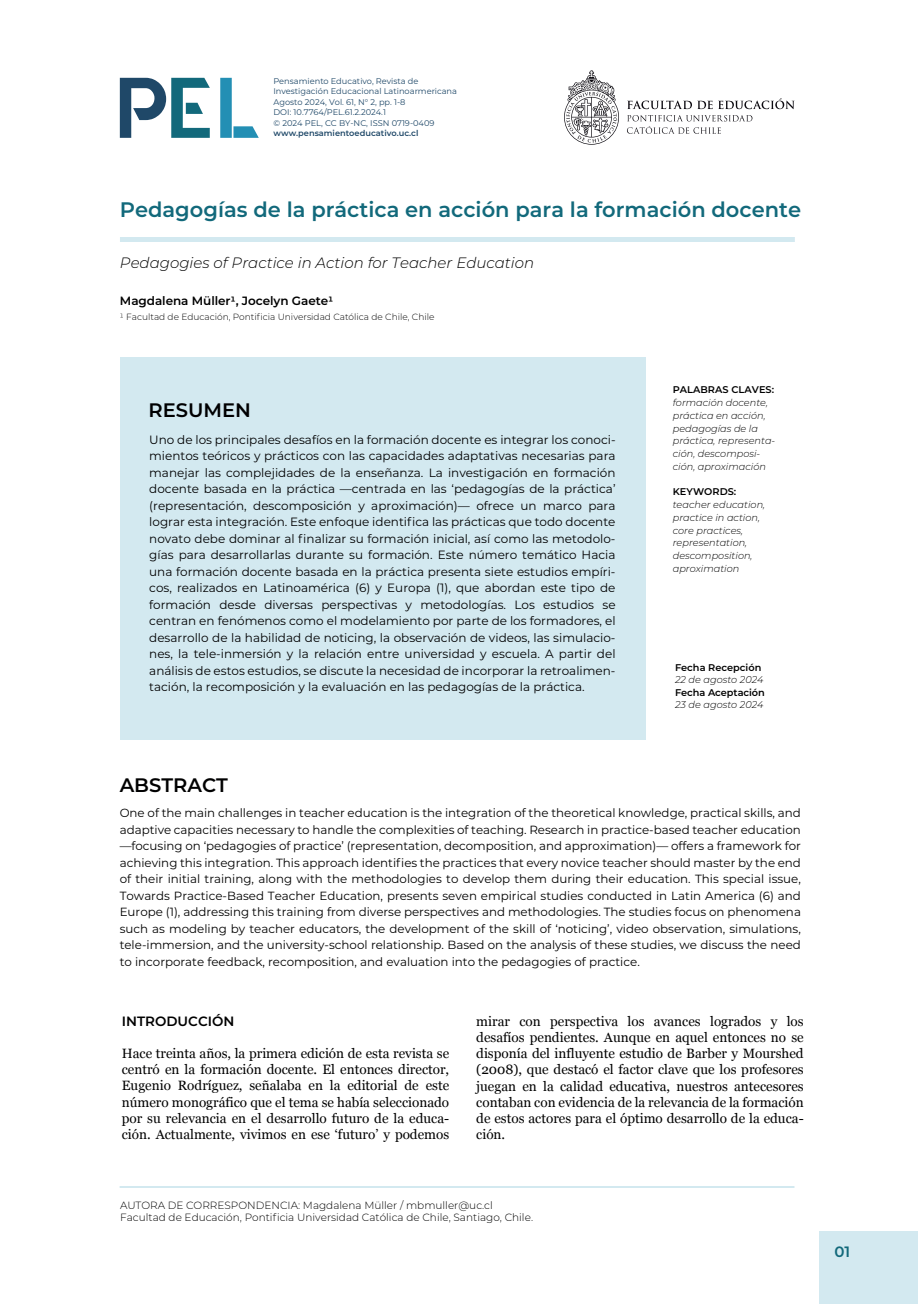
<style>
.page{position:relative;width:918px;height:1304px;background:#fff}
.page>*{position:absolute;margin:0;border:0;box-sizing:border-box;transform-origin:0 0}
.t1{font:600 21px "Montserrat";color:#12697b}
.t2{font:600 19.5px "Montserrat";color:#000001}
.t3{font:italic 300 15px "Montserrat";color:#000001}
.t4{font:600 15px "Montserrat";color:#12697b}
.t5{font:13.5px/16.2px "Georgia";color:#000001;text-align:justify}
.t6{font:600 13.5px "Montserrat";color:#000001}
.t7{font:12px/16.5px "Montserrat";color:#000001;text-align:justify}
.t8{font:600 12px "Montserrat";letter-spacing:-.005em;color:#000001}
.t9{font:11.85px/16.5px "Montserrat";color:#000001;text-align:justify}
.t10{font:300 10.5px/12px "Montserrat";color:#000001}
.t11{font:italic 300 9.75px/12.8px "Montserrat";color:#000001}
.t12{font:600 9.75px "Montserrat";color:#000001}
.t13{font:300 9px "Montserrat";color:#000001}
.t14{font:8.25px/10.5px "Montserrat";color:#1f4868}
.t15{font:600 8.25px "Montserrat";color:#1f4868}
</style>
<div class="page">
<div style="left:819px;top:1232px;width:99px;height:72px;background:#d3e9f0"></div>
<div style="left:120px;top:357px;width:525px;height:382px;background:#d3e9f0"></div>
<hr style="left:120px;top:238px;width:675px;height:4px;background:#d3e9f0">
<svg style="left:120px;top:78px;width:90px;height:60px"></svg>
<svg style="left:220px;top:78px;width:39px;height:60px"></svg>
<svg style="left:564px;top:70px;width:55px;height:75px"></svg>
<svg style="left:627px;top:98px;width:168px;height:11px"></svg>
<svg style="left:627px;top:115px;width:125px;height:19px"></svg>
<hr style="left:120px;top:1186px;width:675px;height:2px;background:#238fb4">
<p class="t14" style="left:274px;top:75px;width:185px">Pensamiento Educativo, Revista de Investigación Educacional Latinoarmericana Agosto 2024, Vol. 61, N° 2, pp. 1-8<br>DOI: 10.7764/PEL.61.2.2024.1<br>© 2024 PEL, CC BY-NC, ISSN 0719-0409</p>
<p class="t15" style="left:274px;top:127px;width:146px">www.pensamientoeducativo.uc.cl</p>
<h1 class="t1" style="left:120px;top:195px;width:683px">Pedagogías de la práctica en acción para la formación docente</h1>
<p class="t3" style="left:120px;top:253px;width:416px">Pedagogies of Practice in Action for Teacher Education</p>
<p class="t8" style="left:120px;top:293px;width:215px">Magdalena Müller1, Jocelyn Gaete1</p>
<p class="t13" style="left:120px;top:310px;width:316px">1 Facultad de Educación, Pontificia Universidad Católica de Chile, Chile</p>
<h2 class="t2" style="left:149px;top:396px;width:104px">RESUMEN</h2>
<p class="t7" style="left:149px;top:431px;width:468px">Uno de los principales desafíos en la formación docente es integrar los conoci&shy;mientos teóricos y prácticos con las capacidades adaptativas necesarias para manejar las complejidades de la enseñanza. La investigación en formación docente basada en la práctica —centrada en las ‘pedagogías de la práctica’ (representación, descomposición y aproximación)— ofrece un marco para lograr esta integración. Este enfoque identifica las prácticas que todo docente novato debe dominar al finalizar su formación inicial, así como las metodolo&shy;gías para desarrollarlas durante su formación. Este número temático Hacia una formación docente basada en la práctica presenta siete estudios empíri&shy;cos, realizados en Latinoamérica (6) y Europa (1), que abordan este tipo de formación desde diversas perspectivas y metodologías. Los estudios se centran en fenómenos como el modelamiento por parte de los formadores, el desarrollo de la habilidad de noticing, la observación de videos, las simulacio&shy;nes, la tele-inmersión y la relación entre universidad y escuela. A partir del análisis de estos estudios, se discute la necesidad de incorporar la retroalimen&shy;tación, la recomposición y la evaluación en las pedagogías de la práctica.</p>
<h2 class="t2" style="left:120px;top:771px;width:110px">ABSTRACT</h2>
<p class="t12" style="left:673px;top:383px;width:103px">PALABRAS CLAVES:</p>
<p class="t11" style="left:673px;top:396px;width:104px">formación docente, práctica en acción, pedagogías de la práctica, representa&shy;ción, descomposi&shy;ción, aproximación</p>
<p class="t12" style="left:673px;top:485px;width:65px">KEYWORDS:</p>
<p class="t11" style="left:673px;top:498px;width:94px">teacher education, practice in action, core practices, representation, descomposition, aproximation</p>
<p class="t12" style="left:675px;top:661px;width:88px">Fecha Recepción</p>
<p class="t11" style="left:675px;top:673px;width:90px">22 de agosto 2024</p>
<p class="t12" style="left:675px;top:686px;width:91px">Fecha Aceptación</p>
<p class="t11" style="left:675px;top:698px;width:90px">23 de agosto 2024</p>
<p class="t9" style="left:120px;top:804px;width:683px">One of the main challenges in teacher education is the integration of the theoretical knowledge, practical skills, and adaptive capacities necessary to handle the complexities of teaching. Research in practice-based teacher education —focusing on ‘pedagogies of practice’ (representation, decomposition, and approximation)— offers a framework for achieving this integration. This approach identifies the practices that every novice teacher should master by the end of their initial training, along with the methodologies to develop them during their education. This special issue, Towards Practice-Based Teacher Education, presents seven empirical studies conducted in Latin America (6) and Europe (1), addressing this training from diverse perspectives and methodologies. The studies focus on phenomena such as modeling by teacher educators, the development of the skill of ‘noticing’, video observation, simulations, tele-immersion, and the university-school relationship. Based on the analysis of these studies, we discuss the need to incorporate feedback, recomposition, and evaluation into the pedagogies of practice.</p>
<p class="t6" style="left:122px;top:1011px;width:114px">INTRODUCCIÓN</p>
<p class="t5" style="left:122px;top:1045px;width:329px">Hace treinta años, la primera edición de esta revista se centró en la formación docente. El entonces director, Eugenio Rodríguez, señalaba en la editorial de este número monográfico que el tema se había seleccionado por su relevancia en el desarrollo futuro de la educa&shy;ción. Actualmente, vivimos en ese ‘futuro’ y podemos</p>
<p class="t5" style="left:476px;top:1012px;width:329px">mirar con perspectiva los avances logrados y los desafíos pendientes. Aunque en aquel entonces no se disponía del influyente estudio de Barber y Mourshed (2008), que destacó el factor clave que los profesores juegan en la calidad educativa, nuestros antecesores contaban con evidencia de la relevancia de la formación de estos actores para el óptimo desarrollo de la educa&shy;ción.</p>
<p class="t10" style="left:120px;top:1199px;width:414px">AUTORA DE CORRESPONDENCIA: Magdalena Müller / mbmuller@uc.cl<br>Facultad de Educación, Pontificia Universidad Católica de Chile, Santiago, Chile.</p>
<p class="t4" style="left:834px;top:1241px;width:17px">01</p>
</div>
